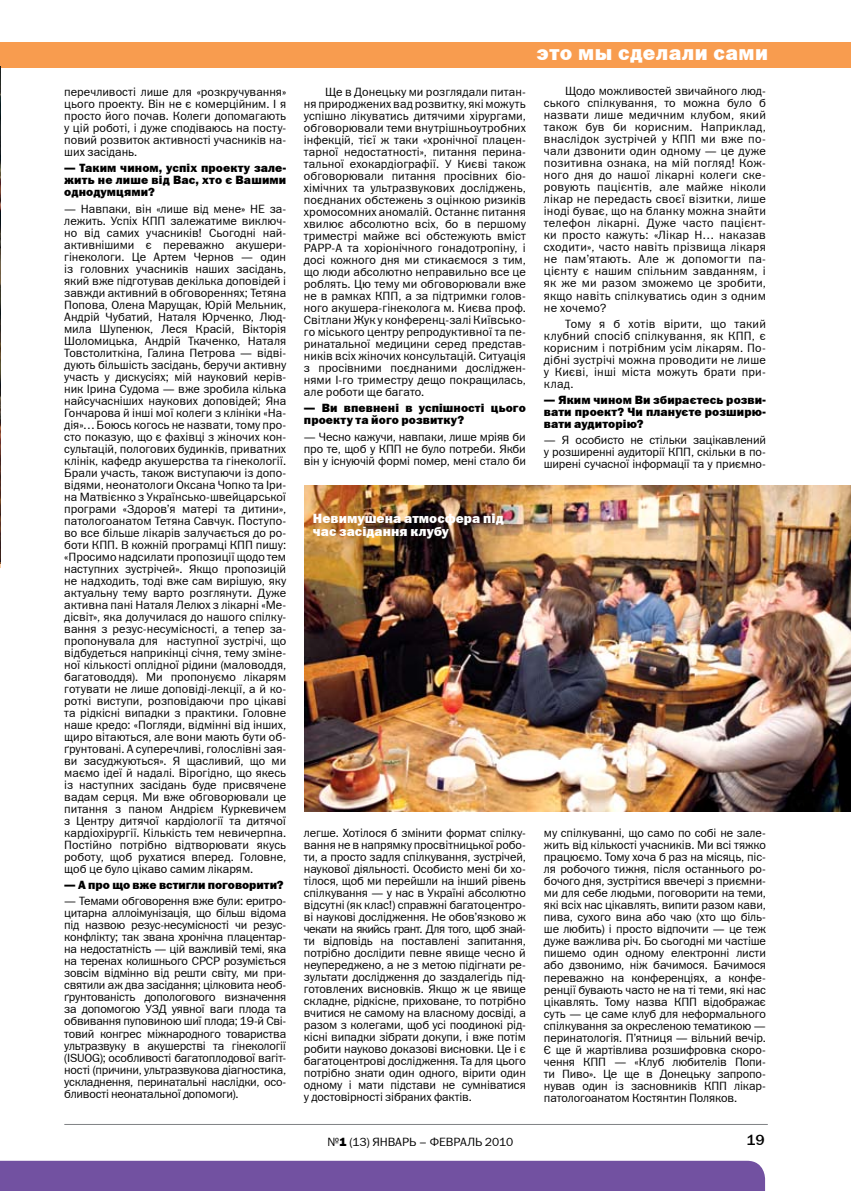
<style>
.page{position:relative;width:851px;height:1191px;background:#fff}
.page>*{position:absolute;margin:0;border:0;box-sizing:border-box;transform-origin:0 0}
.t1{font:21px "Franklin Gothic Heavy C";letter-spacing:.02em;color:#fff}
.t2{font:15px "Franklin Gothic Medium C";color:#000}
.t3{font:13.5px/13.5px "Franklin Gothic Heavy C";letter-spacing:.005em;color:#fff}
.t4{font:12px/12px "Franklin Gothic Book C";color:#000;text-align:justify}
.t5{font:12px/12px "Franklin Gothic Heavy C";letter-spacing:.005em;color:#000;text-align:justify}
.s1{font-family:"Franklin Gothic Heavy C"}
</style>
<div class="page">
<div style="left:0;top:1160px;width:765px;height:31px;background:#7251a1"></div>
<hr style="left:64px;top:1124px;width:703px;height:1px;background:#808285">
<div style="left:0;top:42px;width:850px;height:26px;background:#f89c4f"></div>
<img style="left:0;top:67px;width:1px;height:495px">
<img style="left:304px;top:485px;width:546px;height:327px">
<p class="t4" style="left:64px;top:86px;width:223px">перечливості лише для «розкручування» цього проекту. Він не є комерційним. І я просто його почав. Колеги допомагають у цій роботі, і дуже сподіваюсь на посту&shy;повий розвиток активності учасників на&shy;ших засідань.</p>
<p class="t5" style="left:64px;top:162px;width:223px">— Таким чином, успіх проекту зале&shy;жить не лише від Вас, хто є Вашими однодумцями?</p>
<p class="t4" style="left:64px;top:202px;width:223px">— Навпаки, він «лише від мене» НЕ за&shy;лежить. Успіх КПП залежатиме виключ&shy;но від самих учасників! Сьогодні най&shy;активнішими є переважно акушери&shy;гінекологи. Це Артем Чернов — один із головних учасників наших засідань, який вже підготував декілька доповідей і завжди активний в обговореннях; Тетяна Попова, Олена Марущак, Юрій Мельник, Андрій Чубатий, Н аталя Юрченко, Люд&shy;мила Шупенюк, Леся Красій, Вікторія Шоломицька, Андрій Ткаченко, Наталя Товстолиткіна, Галина Петрова — відві&shy;дують більшість засідань, беручи активну участь у дискусіях; мій науковий керів&shy;ник Ірина Судома — вже зробила кілька найсучасніших наукових доповідей; Яна Гончарова й інші мої колеги з клініки «На&shy;дія»… Боюсь когось не назвати, тому про&shy;сто показую, що є фахівці з жіночих кон&shy;сультацій, пологових будинків, приватних клінік, кафедр акушерства та гінекології.<br>Брали участь, також виступаючи із допо&shy;відями, неонатологи Оксана Чопко та Іри&shy;на Матвієнко з Українсько-швейцарської програми «Здоров’я матері та дитини», патологоанатом Тетяна Савчук. Поступо&shy;во все більше лікарів залучається до ро&shy;боти КПП. В кожній програмці КПП пишу: «Просимо надсилати пропозиції щодо тем наступних зустрічей». Якщо пропозицій не надходить, тоді вже сам вирішую, яку актуальну тему варто розглянути. Дуже активна пані Наталя Лелюх з лікарні «Ме&shy;дісвіт», яка долучилася до нашого спілку&shy;вання з резус-несумісності, а тепер за&shy;пропонувала для наступної зустрічі, що відбудеться наприкінці січня, тему зміне&shy;ної кількості оплідної рідини (маловоддя, багатоводдя). Ми пропонуємо лікарям готувати не лише доповіді-лекції, а й ко&shy;роткі виступи, розповідаючи про цікаві та рідкісні випадки з практики. Головне наше кредо: «Погляди, відмінні від інших, щиро вітаються, але вони мають бути об&shy;ґрунтовані. А суперечливі, голослівні зая&shy;ви засуджуються». Я щасливий, що ми маємо ідеї й надалі. Вірогідно, що якесь із наступних засідань буде присвячене вадам серця. Ми вже обговорювали це питання з паном Андрієм Куркевичем з Центру дитячої кардіології та дитячої кардіохірургії. Кількість тем невичерпна.<br>Постійно потрібно відтворювати якусь роботу, щоб рухатися вперед. Головне, щоб це було цікаво самим лікарям.</p>
<p class="t5" style="left:64px;top:878px;width:221px">— А про що вже встигли поговорити?</p>
<p class="t4" style="left:64px;top:895px;width:223px">— Темами обговорення вже були: еритро&shy;цитарна аллоімунізація, що більш відома під назвою резус-несумісності чи резус&shy;конфлікту; так звана хронічна плацентар&shy;на недостатність — цій важливій темі, яка на теренах колишнього СРСР розуміється зовсім відмінно від решти світу, ми при&shy;святили аж два засідання; цілковита необ&shy;ґрунтованість допологового визначення за допомогою УЗД уявної ваги плода та обвивання пуповиною шиї плода; 19-й Сві&shy;товий конгрес міжнародного товариства ультразвуку в акушерстві та гінекології (ISUOG); особливості багатоплодової вагіт&shy;ності (причини, ультразвукова діагностика, ускладнення, перинатальні наслідки, осо&shy;бливості неонатальної допомоги).</p>
<p class="t4" style="left:304px;top:86px;width:223px;text-indent:21px">Ще в Донецьку ми розглядали питан&shy;ня природжених вад розвитку, які можуть успішно лікуватись дитячими хірургами, обговорювали теми внутрішньоутробних інфекцій, тієї ж таки «хронічної плацен&shy;тарної недостатності», питання перина&shy;тальної ехокардіографії. У Києві також обговорювали питання просівних біо&shy;хімічних та ультразвукових досліджень, поєднаних обстежень з оцінкою ризиків хромосомних аномалій. Останнє питання хвилює абсолютно всіх, бо в першому триместрі майже всі обстежують вміст РАРР</p>
<p class="t4" style="left:304px;top:242px;width:223px;text-indent:28px">-А та хоріонічного гонадотропіну, і досі кожного дня ми стикаємося з тим, що люди абсолютно неправильно все це роблять. Цю тему ми обговорювали вже не в рамках КПП, а за підтримки голов&shy;ного акушера-гінеколога м. Києва проф.<br>Світлани Жук у конференц-залі Київсько&shy;го міського центру репродуктивної та пе&shy;ринатальної медицини серед представ&shy;ників всіх жіночих консультацій. Ситуація з просівними поєднаними досліджен&shy;нями І-го триместру дещо покращилась, але роботи ще багато.</p>
<p class="t5" style="left:304px;top:402px;width:223px">— Ви впевнені в успішності цього проекту та його розвитку?</p>
<p class="t4" style="left:304px;top:430px;width:223px">— Чесно кажучи, навпаки, лише мріяв би про те, щоб у КПП не було потреби. Якби він у існуючій формі помер, мені стало би</p>
<h1 class="t1" style="left:537px;top:41px;width:232px">это мы сделали сами</h1>
<p class="t4" style="left:544px;top:85px;width:223px;text-indent:21px">Щодо можливостей звичайного люд&shy;ського спілкування, то можна було б назвати лише медичним клубом, який також був би корисним. Наприклад, внаслідок зустрічей у КПП ми вже по&shy;чали дзвонити один одному — це дуже позитивна ознака, на мій погляд! Кож&shy;ного дня до нашої лікарні колеги ске&shy;ровують пацієнтів, але майже ніколи лікар не передасть своєї візитки, лише іноді буває, що на бланку можна знайти телефон лікарні. Дуже часто пацієнт&shy;ки просто кажуть: «Лікар Н … наказав сходити», часто навіть прізвища лікаря не пам’ятають. Але ж допомогти па&shy;цієнту є нашим спільним завданням, і як же ми разом зможемо це зробити, якщо навіть спілкуватись один з одним не хочемо?</p>
<p class="t4" style="left:544px;top:317px;width:223px;text-indent:21px">Тому я б хотів вірити, що такий клубний спосіб спілкування, як КПП, є корисним і потрібним усім лікарям. По&shy;дібні зустрічі можна проводити не лише у Києві, інші міста можуть брати при&shy;клад.</p>
<p class="t5" style="left:544px;top:393px;width:223px">— Яким чином Ви збираєтесь розви&shy;вати проект? Чи плануєте розширю&shy;вати аудиторію?</p>
<p class="t4" style="left:544px;top:434px;width:223px">— Я особисто не стільки зацікавлений у розширенні аудиторії КПП, скільки в по&shy;ширені сучасної інформації та у приємно-</p>
<p class="t3" style="left:313px;top:511px;width:192px">Невимушена атмосфера під час засідання клубу</p>
<p class="t4" style="left:304px;top:826px;width:223px">легше. Хотілося б змінити формат спілку&shy;вання не в напрямку просвітницької робо&shy;ти, а просто задля спілкування, зустрічей, наукової діяльності. Особисто мені би хо&shy;тілося, щоб ми перейшли на інший рівень спілкування — у нас в Україні абсолютно відсутні (як клас!) справжні багатоцентро&shy;ві наукові дослідження. Не обов’язково ж чекати на якийсь грант. Для того, щоб знай&shy;ти відповідь на поставлені запитання, потрібно дослідити певне явище чесно й неупереджено, а не з метою підігнати ре&shy;зультати дослідження до заздалегідь під&shy;готовлених висновків. Якщо ж це явище складне, рідкісне, приховане, то потрібно вчитися не самому на власному досвіді, а разом з колегами, щоб усі поодинокі рід&shy;кісні випадки зібрати докупи, і вже потім робити науково доказові висновки. Це і є багатоцентрові дослідження. Та для цього потрібно знати один одного, вірити один одному і мати підстави не сумніватися у достовірності зібраних фактів.</p>
<p class="t4" style="left:544px;top:827px;width:223px">му спілкуванні, що само по собі не зале&shy;жить від кількості учасників. Ми всі тяжко працюємо. Тому хоча б раз на місяць, піс&shy;ля робочого тижня, після останнього ро&shy;бочого дня, зустрітися ввечері з приємни&shy;ми для себе людьми, поговорити на теми, які всіх нас цікавлять, випити разом кави, пива, сухого вина або чаю (хто що біль&shy;ше любить) і просто відпочити — це теж дуже важлива річ. Бо сьогодні ми частіше пишемо один одному електронні листи або дзвонимо, ніж бачимося. Бачимося переважно на конференціях, а конфе&shy;ренції бувають часто не на ті теми, які нас цікавлять. Тому назва КПП відображає суть — це саме клуб для неформального спілкування за окресленою тематикою — перинатологія. П’ятниця — вільний вечір.<br>Є ще й жартівлива розшифровка скоро&shy;чення КПП — «Клуб любителів Попи&shy;ти Пиво». Це ще в Донецьку запропо&shy;нував один із засновників КПП лікар&shy;патологоанатом Костянтин Поляков.</p>
<p class="t4" style="left:327px;top:1135px;width:187px">№<span class="s1">1</span> (13) январь – февраль 2010</p>
<p class="t2" style="left:746px;top:1131px;width:20px">19</p>
</div>
